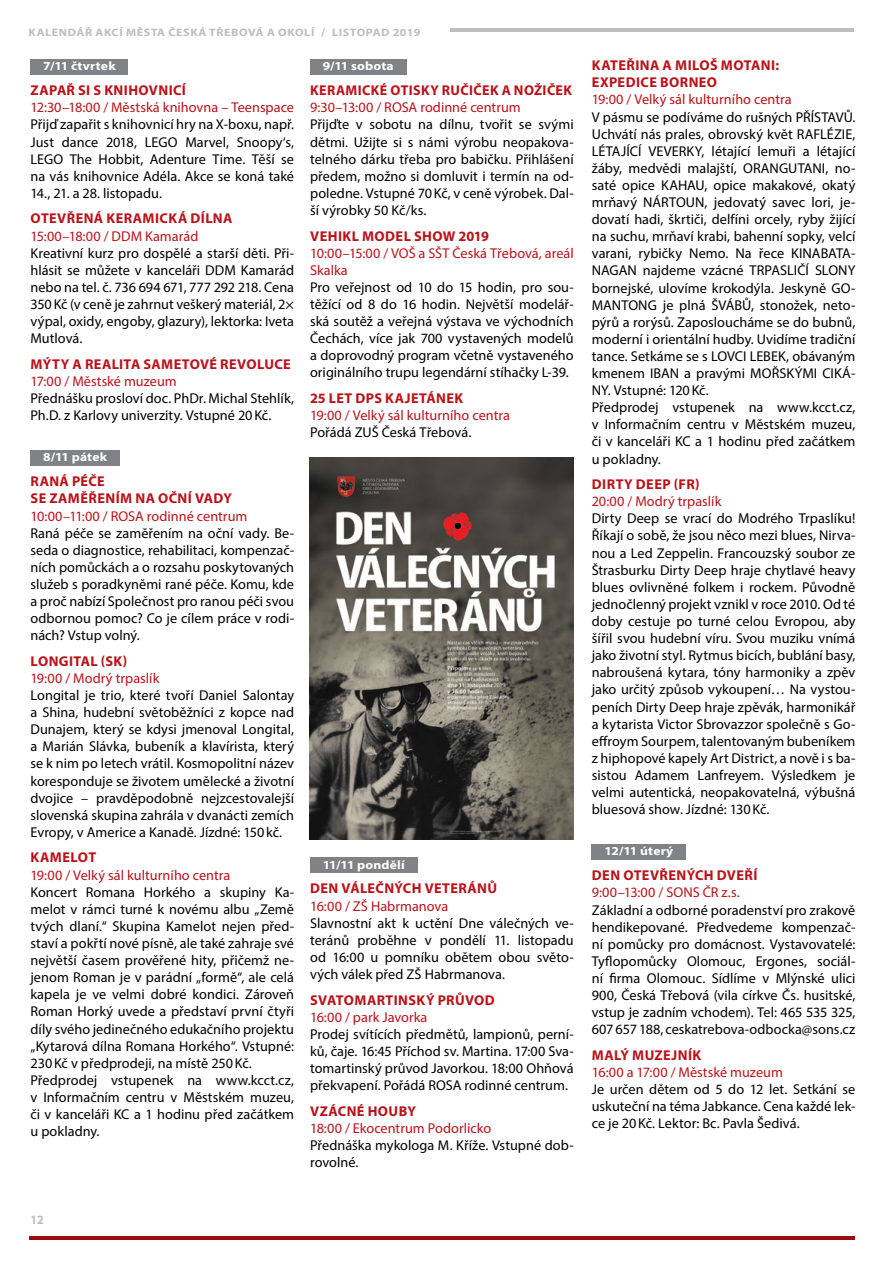
<style>
.page{position:relative;width:893px;height:1263px;background:#fff}
.page>*{position:absolute;margin:0;border:0;box-sizing:border-box;transform-origin:0 0}
.t1{font:14.25px/17.1px "Myriad Pro";letter-spacing:.005em;color:#000;text-align:justify}
.t2{font:14.25px/17.1px "Myriad Pro";color:#ba131a}
.t3{font:700 14.25px/17.1px "Myriad Pro";letter-spacing:.03em;color:#ba131a}
.t4{font:700 12.75px "Myriad Pro";color:#bcbec0;scale:.94 1}
.t5{font:700 12.15px "Myriad Pro";letter-spacing:.015em;color:#fff;scale:1.11 1}
.t6{font:700 10.8px "Myriad Pro";letter-spacing:.05em;color:#bcbec0;scale:1.11 1}
</style>
<div class="page">
<hr style="left:29px;top:1236px;width:825px;height:3px;background:#9e0b0f">
<hr style="left:450px;top:29px;width:404px;height:3px;background:#bcbec0">
<div style="left:30px;top:59px;width:98px;height:15px;background:#808285"></div>
<div style="left:30px;top:450px;width:90px;height:15px;background:#808285"></div>
<div style="left:310px;top:59px;width:96px;height:15px;background:#808285"></div>
<div style="left:310px;top:857px;width:108px;height:16px;background:#808285"></div>
<div style="left:592px;top:844px;width:94px;height:15px;background:#808285"></div>
<img style="left:310px;top:457px;width:264px;height:383px">
<p class="t6" style="left:29px;top:25px;width:355px">KALENDÁŘ AKCÍ MĚSTA ČESKÁ TŘEBOVÁ A OKOLÍ / LISTOPAD 2019</p>
<p class="t5" style="left:43px;top:58px;width:67px">7/11 čtvrtek</p>
<p class="t3" style="left:31px;top:81px;width:157px">ZAPAŘ SI S KNIHOVNICÍ</p>
<p class="t2" style="left:30px;top:99px;width:265px">12:30–18:00 / Městská knihovna – Teenspace</p>
<p class="t1" style="left:30px;top:116px;width:265px">Přijď zapařit s knihovnicí hry na X-boxu, např.<br>Just dance 2018, LEGO Marvel, Snoopy‘s, LEGO The Hobbit, Adenture Time. Těší se na vás knihovnice Adéla. Akce se koná také 14., 21. a 28. listopadu.</p>
<p class="t3" style="left:31px;top:210px;width:203px">OTEVŘENÁ KERAMICKÁ DÍLNA</p>
<p class="t2" style="left:30px;top:227px;width:169px">15:00–18:00 / DDM Kamarád</p>
<p class="t1" style="left:30px;top:244px;width:265px">Kreativní kurz pro dospělé a starší děti. Při&shy;hlásit se můžete v kanceláři DDM Kamarád nebo na tel. č. 736 694 671, 777 292 218. Cena 350Kč (v ceně je zahrnut veškerý materiál, 2× výpal, oxidy, engoby, glazury), lektorka: Iveta Mutlová.</p>
<p class="t3" style="left:31px;top:355px;width:262px">MÝTY A REALITA SAMETOVÉ REVOLUCE</p>
<p class="t2" style="left:30px;top:372px;width:148px">17:00 / Městské muzeum</p>
<p class="t1" style="left:30px;top:389px;width:265px">Přednášku prosloví doc. PhDr. Michal Stehlík,<br>Ph.D. z Karlovy univerzity. Vstupné 20Kč.</p>
<p class="t5" style="left:43px;top:449px;width:59px">8/11 pátek</p>
<p class="t3" style="left:31px;top:472px;width:203px">RANÁ PÉČE<br>SE ZAMĚŘENÍM NA OČNÍ VADY</p>
<p class="t2" style="left:30px;top:507px;width:218px">10:00–11:00 / ROSA rodinné centrum</p>
<p class="t1" style="left:30px;top:524px;width:265px">Raná péče se zaměřením na oční vady. Be&shy;seda o diagnostice, rehabilitaci, kompenzač&shy;ních pomůckách a o rozsahu poskytovaných služeb s poradkyněmi rané péče. Komu, kde a proč nabízí Společnost pro ranou péči svou odbornou pomoc? Co je cílem práce v rodi&shy;nách? Vstup volný.</p>
<p class="t3" style="left:31px;top:652px;width:98px">LONGITAL (SK)</p>
<p class="t2" style="left:30px;top:669px;width:130px">19:00 / Modrý trpaslík</p>
<p class="t1" style="left:30px;top:686px;width:265px">Longital je trio, které tvoří Daniel Salontay a Shina, hudební světoběžníci z kopce nad Dunajem, který se kdysi jmenoval Longital, a Marián Slávka, bubeník a klavírista, který se k nim po letech vrátil. Kosmopolitní název koresponduje se životem umělecké a životní dvojice – pravděpodobně nejzcestovalejší slovenská skupina zahrála v dvanácti zemích Evropy, v Americe a Kanadě. Jízdné: 150kč.</p>
<p class="t3" style="left:31px;top:849px;width:67px">KAMELOT</p>
<p class="t2" style="left:30px;top:866px;width:201px">19:00 / Velký sál kulturního centra</p>
<p class="t1" style="left:30px;top:883px;width:265px;text-align:left">Koncert Romana Horkého a skupiny Ka&shy;melot v rámci turné k novému albu „Země tvých dlaní.“ Skupina Kamelot nejen před&shy;staví a pokřtí nové písně, ale také zahraje své největší časem prověřené hity, přičemž ne&shy;jenom Roman je v parádní „formě“, ale celá kapela je ve velmi dobré kondici. Zároveň Roman Horký uvede a představí první čtyři díly svého jedinečného edukačního projektu „Kytarová dílna Romana Horkého“. Vstupné:<br>230Kč v předprodeji, na místě 250Kč.<br>Předprodej vstupenek na www.kcct.cz, v Informačním centru v Městském muzeu, či v kanceláři KC a 1 hodinu před začátkem u pokladny.</p>
<p class="t5" style="left:323px;top:58px;width:65px">9/11 sobota</p>
<p class="t3" style="left:310px;top:81px;width:263px">KERAMICKÉ OTISKY RUČIČEK A NOŽIČEK</p>
<p class="t2" style="left:310px;top:99px;width:212px">9:30–13:00 / ROSA rodinné centrum</p>
<p class="t1" style="left:310px;top:116px;width:265px">Přijďte v sobotu na dílnu, tvořit se svými dětmi. Užijte si s námi výrobu neopakova&shy;telného dárku třeba pro babičku. Přihlášení předem, možno si domluvit i termín na od&shy;poledne. Vstupné 70Kč, v ceně výrobek. Dal&shy;ší výrobky 50 Kč/ks.</p>
<p class="t3" style="left:310px;top:227px;width:180px">VEHIKL MODEL SHOW 2019</p>
<p class="t2" style="left:310px;top:244px;width:265px">10:00–15:00 / VOŠ a SŠT Česká Třebová, areál<br>Skalka</p>
<p class="t1" style="left:310px;top:278px;width:265px">Pro veřejnost od 10 do 15 hodin, pro sou&shy;těžící od 8 do 16 hodin. Největší modelář&shy;ská soutěž a veřejná výstava ve východních Čechách, více jak 700 vystavených modelů a doprovodný program včetně vystaveného originálního trupu legendární stíhačky L-39.</p>
<p class="t3" style="left:310px;top:389px;width:155px">25 LET DPS KAJETÁNEK</p>
<p class="t2" style="left:310px;top:407px;width:201px">19:00 / Velký sál kulturního centra</p>
<p class="t1" style="left:310px;top:424px;width:163px">Pořádá ZUŠ Česká Třebová.</p>
<p class="t5" style="left:323px;top:857px;width:75px">11/11 pondělí</p>
<p class="t3" style="left:310px;top:880px;width:188px">DEN VÁLEČNÝCH VETERÁNŮ</p>
<p class="t2" style="left:310px;top:897px;width:140px">16:00 / ZŠ Habrmanova</p>
<p class="t1" style="left:310px;top:914px;width:265px">Slavnostní akt k uctění Dne válečných ve&shy;teránů proběhne v pondělí 11. listopadu od 16:00 u pomníku obětem obou světo&shy;vých válek před ZŠ Habrmanova.</p>
<p class="t3" style="left:310px;top:991px;width:186px">SVATOMARTINSKÝ PRŮVOD</p>
<p class="t2" style="left:310px;top:1008px;width:119px">16:00 / park Javorka</p>
<p class="t1" style="left:310px;top:1025px;width:265px">Prodej svítících předmětů, lampionů, perní&shy;ků, čaje. 16:45 Příchod sv. Martina. 17:00 Sva&shy;tomartinský průvod Javorkou. 18:00 Ohňová překvapení. Pořádá ROSA rodinné centrum.</p>
<p class="t3" style="left:310px;top:1102px;width:107px">VZÁCNÉ HOUBY</p>
<p class="t2" style="left:310px;top:1119px;width:183px">18:00 / Ekocentrum Podorlicko</p>
<p class="t1" style="left:310px;top:1136px;width:265px">Přednáška mykologa M. Kříže. Vstupné dob&shy;rovolné.</p>
<p class="t3" style="left:592px;top:56px;width:189px">KATEŘINA A MILOŠ MOTANI:<br>EXPEDICE BORNEO</p>
<p class="t2" style="left:592px;top:91px;width:201px">19:00 / Velký sál kulturního centra</p>
<p class="t1" style="left:592px;top:108px;width:265px;text-align:left">V pásmu se podíváme do rušných PŘÍSTAVŮ.<br>Uchvátí nás prales, obrovský květ RAFLÉZIE, LÉTAJÍCÍ VEVERKY, létající lemuři a létající žáby, medvědi malajští, ORANGUTANI, no&shy;saté opice KAHAU, opice makakové, okatý mrňavý NÁRTOUN, jedovatý savec lori, je&shy;dovatí hadi, škrtiči, delfíni orcely, ryby žijící na suchu, mrňaví krabi, bahenní sopky, velcí varani, rybičky Nemo. Na řece KINABATA-NAGAN najdeme vzácné TRPASLIČÍ SLONY bornejské, ulovíme krokodýla. Jeskyně GO-MANTONG je plná ŠVÁBŮ, stonožek, neto&shy;pýrů a rorýsů. Zaposloucháme se do bubnů, moderní i orientální hudby. Uvidíme tradiční tance. Setkáme se s LOVCI LEBEK, obávaným kmenem IBAN a pravými MOŘSKÝMI CIKÁ-NY. Vstupné: 120Kč.<br>Předprodej vstupenek na www.kcct.cz, v Informačním centru v Městském muzeu, či v kanceláři KC a 1 hodinu před začátkem u pokladny.</p>
<p class="t3" style="left:592px;top:475px;width:109px">DIRTY DEEP (FR)</p>
<p class="t2" style="left:592px;top:493px;width:131px">20:00 / Modrý trpaslík</p>
<p class="t1" style="left:592px;top:510px;width:265px">Dirty Deep se vrací do Modrého Trpaslíku!<br>Říkají o sobě, že jsou něco mezi blues, Nirva&shy;nou a Led Zeppelin. Francouzský soubor ze Štrasburku Dirty Deep hraje chytlavé heavy blues ovlivněné folkem i rockem. Původně jednočlenný projekt vznikl v roce 2010. Od té doby cestuje po turné celou Evropou, aby šířil svou hudební víru. Svou muziku vnímá jako životní styl. Rytmus bicích, bublání basy, nabroušená kytara, tóny harmoniky a zpěv jako určitý způsob vykoupení… Na vystou&shy;peních Dirty Deep hraje zpěvák, harmonikář a kytarista Victor Sbrovazzor společně s Go&shy;effroym Sourpem, talentovaným bubeníkem z hiphopové kapely Art District, a nově i s ba&shy;sistou Adamem Lanfreyem. Výsledkem je velmi autentická, neopakovatelná, výbušná bluesová show. Jízdné: 130Kč.</p>
<p class="t5" style="left:604px;top:843px;width:64px">12/11 úterý</p>
<p class="t3" style="left:592px;top:866px;width:167px">DEN OTEVŘENÝCH DVEŘÍ</p>
<p class="t2" style="left:592px;top:884px;width:150px">9:00–13:00 / SONS ČR z.s.</p>
<p class="t1" style="left:592px;top:901px;width:265px">Základní a odborné poradenství pro zrakově hendikepované. Předvedeme kompenzač&shy;ní pomůcky pro domácnost. Vystavovatelé:<br>Tyflopomůcky Olomouc, Ergones, sociál&shy;ní firma Olomouc. Sídlíme v Mlýnské ulici 900, Česká Třebová (vila církve Čs. husitské, vstup je zadním vchodem). Tel: 465 535 325, 607 657 188, ceskatrebova-odbocka@sons.cz</p>
<p class="t3" style="left:592px;top:1046px;width:111px">MALÝ MUZEJNÍK</p>
<p class="t2" style="left:592px;top:1063px;width:193px">16:00 a 17:00 / Městské muzeum</p>
<p class="t1" style="left:592px;top:1080px;width:265px">Je určen dětem od 5 do 12 let. Setkání se uskuteční na téma Jabkance. Cena každé lek&shy;ce je 20Kč. Lektor: Bc. Pavla Šedivá.</p>
<p class="t4" style="left:30px;top:1212px;width:16px">12</p>
</div>
